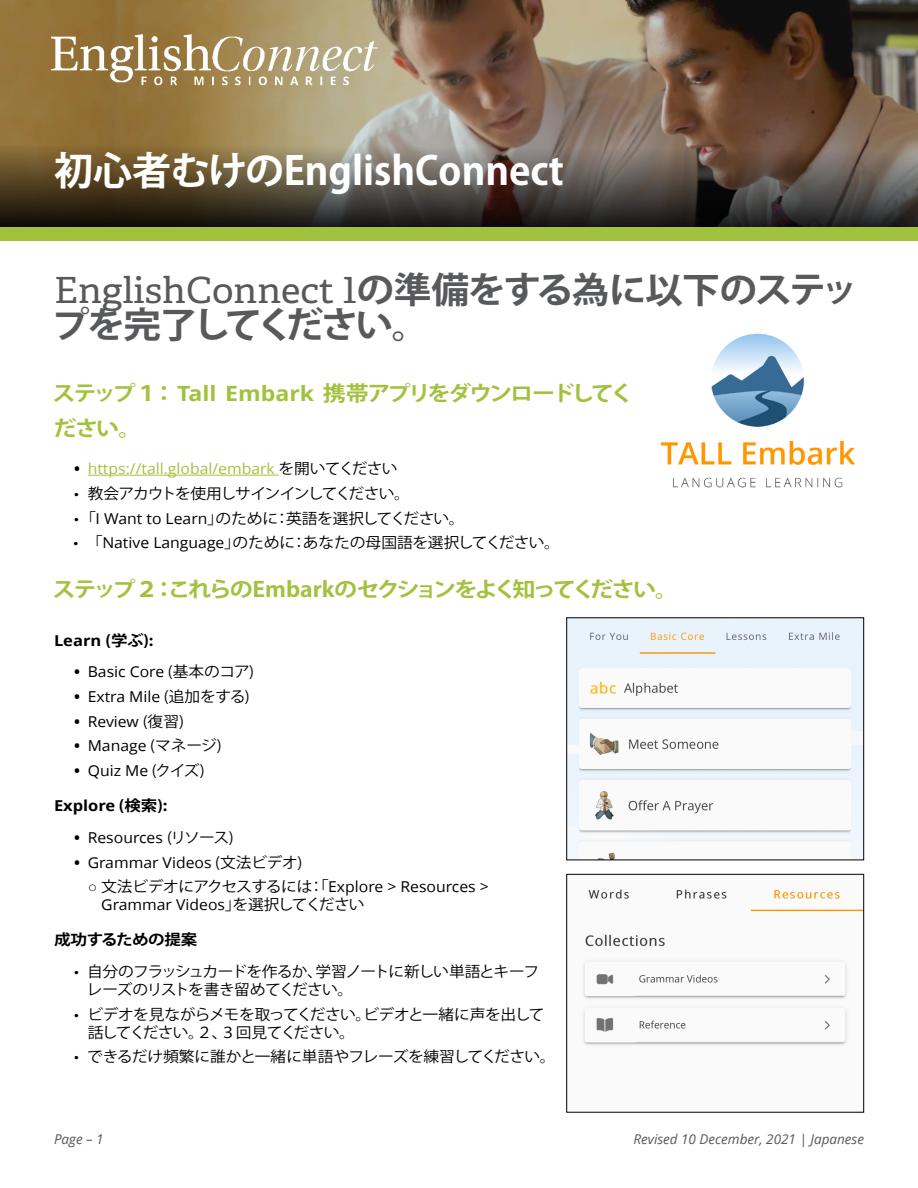
<style>
.page{position:relative;width:918px;height:1188px;background:#fff}
.page>*{position:absolute;margin:0;border:0;box-sizing:border-box;transform-origin:0 0}
.t1{font:700 39px "Koz Go Pr 6 N";color:#fff}
.t2{font:36px "Helam Slablds Lat";color:#58595b;scale:1.05 1}
.t3{font:700 36px "Koz Go Pr 6 N";letter-spacing:-.08em;color:#58595b;scale:1.05 1}
.t4{font:700 21px/35.2px "Koz Go Pr 6 N";letter-spacing:-.11em;color:#a2c23d;scale:1.1 1}
.t5{font:15px/18px "Zoramlds Lat";color:#000;scale:1.05 1}
.t6{font:15px/18px "Koz Go Pr 6 N";letter-spacing:-.04em;color:#000;scale:1.05 1}
.t7{font:15px "Koz Go Pr 6 N";letter-spacing:-.02em;color:#000;scale:1.05 1}
.t8{font:15px "Koz Go Pr 6 N";letter-spacing:-.005em;color:#000;scale:1.05 1}
.t9{font:15px "Zoramlds Lat";color:#a2c23d;scale:1.05 1}
.t10{font:15px "Koz Go Pr 6 N";letter-spacing:-.07em;color:#000;scale:1.05 1}
.t11{font:700 15px "Zoramlds Lat";color:#000;scale:1.1 1}
.t12{font:700 15px "Koz Go Pr 6 N";letter-spacing:-.025em;color:#000;scale:1.1 1}
.t13{font:italic 13.5px "Zoramlds Lat";color:#58595b}
.s1{font-family:"Koz Go Pr 6 N";font-weight:700}
.s2{font-family:"Zoramlds Lat"}
.s3{font-weight:700;color:#000}
.s4{font-family:"Koz Go Pr 6 N";color:#000}
.s5{font-family:"Koz Go Pr 6 N"}
.s6{font-weight:700}
</style>
<div class="page">
<img style="left:0;top:0;width:918px;height:147px">
<svg style="left:0;top:147px;width:918px;height:80px;background:#52483b"></svg>
<div style="left:0;top:227px;width:918px;height:13px;background:#a2c23d"></div>
<img style="left:46px;top:22px;width:350px;height:75px">
<hr style="left:88px;top:475px;width:191px;height:1px;background:#a2c23d">
<img style="left:568px;top:619px;width:294px;height:239px">
<div style="left:566px;top:617px;width:298px;height:243px;border:1px solid #000"></div>
<img style="left:583px;top:889px;width:279px;height:157px">
<div style="left:566px;top:874px;width:298px;height:239px;border:1px solid #000"></div>
<img style="left:660px;top:333px;width:196px;height:155px">
<h1 class="t1" style="left:54px;top:148px;width:511px">初心者むけのEnglishConnect</h1>
<h2 class="t2" style="left:54px;top:262px;width:768px">EnglishConnect 1<span class="s1">の準備をする為に以下のステッ</span></h2>
<h2 class="t3" style="left:51px;top:305px;width:362px">プを完了してください。</h2>
<h3 class="t4" style="left:53px;top:376px;width:530px">ステップ１： <span class="s2">Tall Embark</span> 携帯アプリをダウンロードしてください。</h3>
<p class="t9" style="left:74px;top:458px;width:310px"><span class="s3">•</span> https://tall.global/embark <span class="s4">を開いてください</span></p>
<p class="t10" style="left:74px;top:485px;width:321px">• 教会アカウトを使用しサインインしてください。</p>
<p class="t7" style="left:74px;top:510px;width:373px">• 「<span class="s2">I Want to Learn</span>」のために：英語を選択してください。</p>
<p class="t8" style="left:73px;top:534px;width:465px">• 「<span class="s2">Native Language</span>」のために：あなたの母国語を選択してください。</p>
<h3 class="t4" style="left:53px;top:572px;width:570px">ステップ２：これらのEmbarkのセクションをよく知ってください。</h3>
<p class="t11" style="left:54px;top:630px;width:92px">Learn <span class="s5">(学ぶ):</span></p>
<p class="t5" style="left:74px;top:663px;width:173px"><span class="s6">•</span> Basic Core <span class="s5">(基本のコア)</span></p>
<p class="t5" style="left:74px;top:688px;width:169px"><span class="s6">•</span> Extra Mile <span class="s5">(追加をする)</span></p>
<p class="t5" style="left:74px;top:712px;width:106px"><span class="s6">•</span> Review <span class="s5">(復習)</span></p>
<p class="t5" style="left:74px;top:737px;width:142px"><span class="s6">•</span> Manage <span class="s5">(マネージ)</span></p>
<p class="t5" style="left:74px;top:762px;width:126px"><span class="s6">•</span> Quiz Me <span class="s5">(クイズ)</span></p>
<p class="t11" style="left:54px;top:796px;width:105px">Explore <span class="s5">(検索):</span></p>
<p class="t5" style="left:74px;top:828px;width:153px"><span class="s6">•</span> Resources <span class="s5">(リソース)</span></p>
<p class="t5" style="left:74px;top:853px;width:219px"><span class="s6">•</span> Grammar Videos <span class="s5">(文法ビデオ)</span></p>
<p class="t5" style="left:101px;top:878px;width:371px;text-indent:-13px">○ <span class="s5">文法ビデオにアクセスするには：「</span>Explore &gt; Resources &gt;<br>Grammar Videos<span class="s5">」を選択してください</span></p>
<p class="t12" style="left:54px;top:932px;width:132px">成功するための提案</p>
<p class="t6" style="left:87px;top:963px;width:433px;text-indent:-12px">• 自分のフラッシュカードを作るか、学習ノートに新しい単語とキーフレーズのリストを書き留めてください。</p>
<p class="t6" style="left:88px;top:1006px;width:437px;text-indent:-13px">• ビデオを見ながらメモを取ってください。ビデオと一緒に声を出して話してください。２、３回見てください。</p>
<p class="t7" style="left:74px;top:1049px;width:460px">• できるだけ頻繁に誰かと一緒に単語やフレーズを練習してください。</p>
<p class="t13" style="left:54px;top:1130px;width:51px">Page – 1</p>
<p class="t13" style="left:633px;top:1130px;width:232px">Revised 10 December, 2021 | Japanese</p>
</div>
